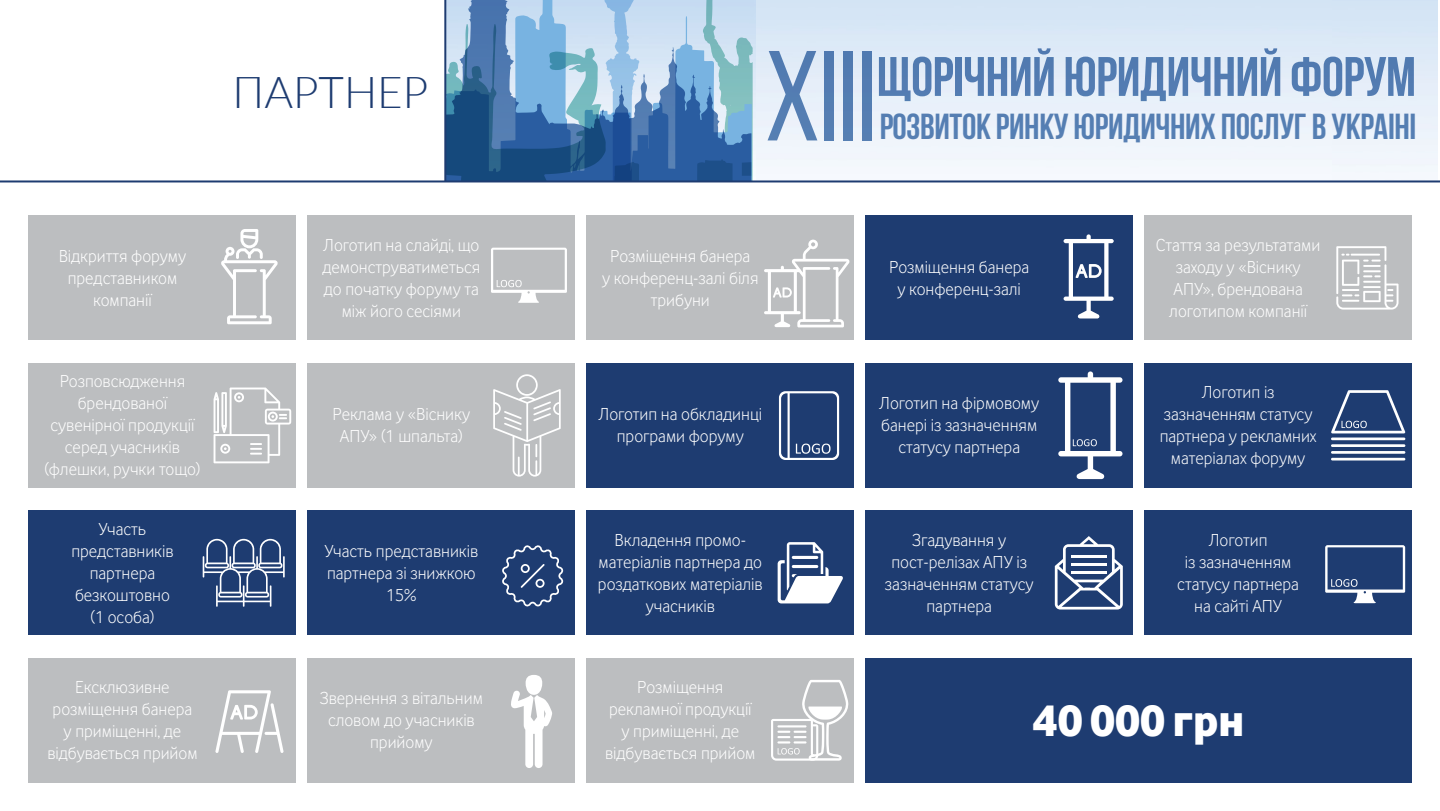
<style>
.page{position:relative;width:1440px;height:811px;background:#fff}
.page>*{position:absolute;margin:0;border:0;box-sizing:border-box;transform-origin:0 0}
.t1{font:127.8px "Bebas Neue";color:#396ba7}
.t2{font:700 55.6px "Bebas Neue";letter-spacing:-.01em;color:#396ba7}
.t3{font:46px "Vodafone Ex B";color:#fff}
.paragraph_second{font:300 44px "Lato";color:#1e3c71}
.t4{font:700 36px "Bebas Neue";letter-spacing:-.01em;color:#396ba7}
.t5{font:18px/22px "Vodafone Lt";color:#fff;text-align:center}
</style>
<div class="page">
<svg style="left:446px;top:0;width:307px;height:180px;background:#6d99c1"></svg>
<div style="left:28px;top:215px;width:268px;height:125px;background:#bcbec0"></div>
<div style="left:586px;top:215px;width:268px;height:125px;background:#bcbec0"></div>
<div style="left:865px;top:215px;width:268px;height:125px;background:#1e3c71"></div>
<div style="left:1144px;top:215px;width:268px;height:125px;background:#bcbec0"></div>
<div style="left:28px;top:363px;width:268px;height:125px;background:#bcbec0"></div>
<div style="left:307px;top:363px;width:268px;height:125px;background:#bcbec0"></div>
<div style="left:586px;top:363px;width:268px;height:125px;background:#1e3c71"></div>
<div style="left:865px;top:363px;width:268px;height:125px;background:#1e3c71"></div>
<div style="left:1144px;top:363px;width:268px;height:125px;background:#1e3c71"></div>
<div style="left:28px;top:510px;width:268px;height:125px;background:#1e3c71"></div>
<div style="left:307px;top:510px;width:268px;height:125px;background:#1e3c71"></div>
<div style="left:586px;top:510px;width:268px;height:125px;background:#1e3c71"></div>
<div style="left:865px;top:510px;width:268px;height:125px;background:#1e3c71"></div>
<div style="left:1144px;top:510px;width:268px;height:125px;background:#1e3c71"></div>
<div style="left:28px;top:658px;width:268px;height:124px;background:#bcbec0"></div>
<div style="left:307px;top:658px;width:268px;height:124px;background:#bcbec0"></div>
<div style="left:586px;top:658px;width:268px;height:124px;background:#bcbec0"></div>
<div style="left:865px;top:658px;width:547px;height:124px;background:#1e3c71"></div>
<hr style="left:444px;top:0;width:2px;height:181px;background:#1e3c71">
<svg style="left:221px;top:229px;width:57px;height:95px"></svg>
<svg style="left:764px;top:240px;width:86px;height:87px"></svg>
<svg style="left:1064px;top:234px;width:50px;height:84px"></svg>
<svg style="left:1336px;top:246px;width:63px;height:63px"></svg>
<svg style="left:214px;top:387px;width:77px;height:76px"></svg>
<svg style="left:493px;top:374px;width:68px;height:102px"></svg>
<svg style="left:779px;top:391px;width:60px;height:69px"></svg>
<svg style="left:1058px;top:371px;width:65px;height:108px"></svg>
<svg style="left:502px;top:545px;width:61px;height:61px"></svg>
<svg style="left:778px;top:542px;width:65px;height:61px"></svg>
<svg style="left:1055px;top:536px;width:68px;height:73px"></svg>
<hr style="left:1071px;top:571px;width:36px;height:3px;background:#fff">
<svg style="left:1325px;top:545px;width:80px;height:58px"></svg>
<svg style="left:511px;top:690px;width:41px;height:78px"></svg>
<div style="left:526px;top:675px;width:16px;height:20px;background:#fff;border-radius:8px"></div>
<svg style="left:215px;top:690px;width:69px;height:63px"></svg>
<hr style="left:1331px;top:437px;width:74px;height:3px;background:#fff">
<hr style="left:1331px;top:444px;width:74px;height:3px;background:#fff">
<hr style="left:1331px;top:451px;width:74px;height:3px;background:#fff">
<hr style="left:1331px;top:458px;width:74px;height:2px;background:#fff">
<svg style="left:1331px;top:390px;width:74px;height:43px"></svg>
<svg style="left:771px;top:680px;width:78px;height:80px"></svg>
<hr style="left:0;top:180px;width:1440px;height:2px;background:#1e3c71">
<svg style="left:203px;top:539px;width:82px;height:68px"></svg>
<div style="left:307px;top:215px;width:268px;height:125px;background:#bcbec0"></div>
<svg style="left:491px;top:248px;width:76px;height:55px"></svg>
<p class="paragraph_second" style="left:233px;top:62px;width:197px">ПАРТНЕР</p>
<h2 class="t2" style="left:877px;top:46px;width:541px">ЩОРIЧНИЙ ЮРИДИЧНИЙ ФОРУМ</h2>
<h1 class="t1" style="left:765px;top:27px;width:114px">ХIII</h1>
<h3 class="t4" style="left:879px;top:107px;width:539px">РОЗВИТОК РИНКУ ЮРИДИЧНИХ ПОСЛУГ В УКРАIНI</h3>
<p class="t5" style="left:323px;top:234px;width:159px">Логотип на слайді, що демонструватиметься до початку форуму та між його сесіями</p>
<p class="t5" style="left:59px;top:245px;width:129px">Відкриття форуму представником компанії</p>
<p class="t5" style="left:602px;top:245px;width:158px">Розміщення банера<br>у конференц-залі біля трибуни</p>
<p class="t5" style="left:889px;top:256px;width:142px">Розміщення банера у конференц-залі</p>
<p class="t5" style="left:1156px;top:234px;width:166px">Стаття за результатами заходу у «Віснику<br>АПУ», брендована логотипом компанії</p>
<p class="t5" style="left:44px;top:370px;width:158px">Розповсюдження брендованої сувенірної продукції серед учасників (флешки, ручки тощо)</p>
<p class="t5" style="left:71px;top:517px;width:104px">Участь представників партнера безкоштовно (1 особа)</p>
<p class="t5" style="left:333px;top:403px;width:139px">Реклама у «Віснику<br>АПУ» (1 шпальта)</p>
<p class="t5" style="left:599px;top:403px;width:165px">Логотип на обкладинці програми форуму</p>
<p class="t5" style="left:879px;top:392px;width:161px">Логотип на фірмовому банері із зазначенням статусу партнера</p>
<p class="t5" style="left:1160px;top:381px;width:158px">Логотип із зазначенням статусу партнера у рекламних матеріалах форуму</p>
<p class="t5" style="left:325px;top:539px;width:155px">Участь представників партнера зі знижкою<br>15%</p>
<p class="t5" style="left:598px;top:528px;width:166px">Вкладення промо&shy;матеріалів партнера до роздаткових матеріалів учасників</p>
<p class="t5" style="left:885px;top:528px;width:150px">Згадування у пост-релізах АПУ із зазначенням статусу партнера</p>
<p class="t5" style="left:1177px;top:528px;width:123px">Логотип<br>із зазначенням статусу партнера на сайті АПУ</p>
<p class="t5" style="left:47px;top:676px;width:152px">Ексклюзивне розміщення банера у приміщенні, де відбувається прийом</p>
<p class="t5" style="left:320px;top:687px;width:164px">Звернення з вітальним словом до учасників прийому</p>
<p class="t5" style="left:605px;top:676px;width:152px">Розміщення рекламної продукції у приміщенні, де відбувається прийом</p>
<p class="t3" style="left:1033px;top:691px;width:213px">40 000 грн</p>
</div>
